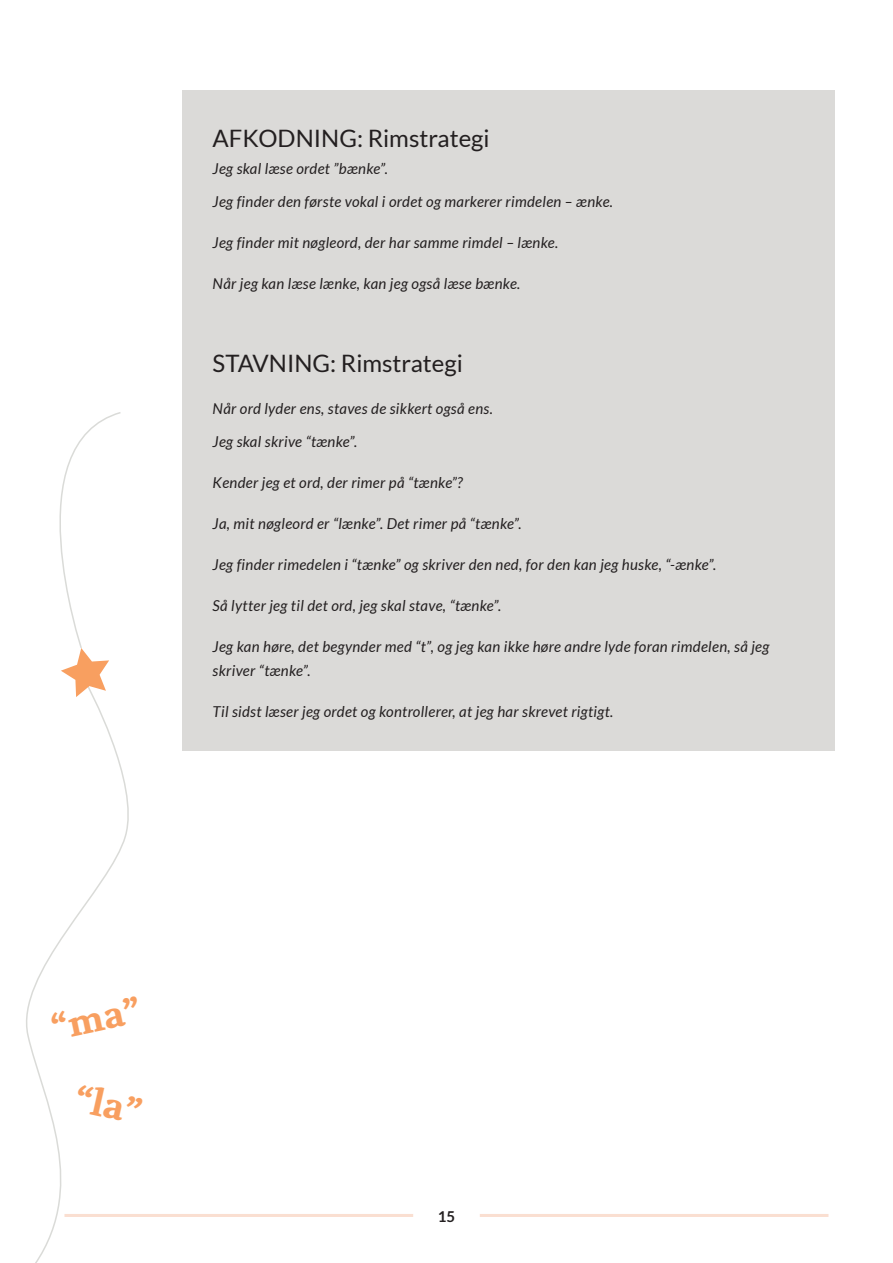
<style>
.page{position:relative;width:893px;height:1263px;background:#fff}
.page>*{position:absolute;margin:0;border:0;box-sizing:border-box;transform-origin:0 0}
.t1{font:700 36px "Volkhov";color:#f89f60}
.t2{font:24px "Lato";color:#231f20}
.t3{font:italic 15px/24px "Lato";letter-spacing:.02em;color:#231f20}
.t4{font:700 15px "Lato";color:#231f20}
</style>
<div class="page">
<hr style="left:64px;top:1214px;width:349px;height:3px;background:#fadfd1">
<hr style="left:480px;top:1214px;width:348px;height:3px;background:#fadfd1">
<div style="left:182px;top:90px;width:653px;height:660px;background:#dbdad8"></div>
<svg style="left:26px;top:697px;width:103px;height:566px"></svg>
<svg style="left:59px;top:412px;width:62px;height:285px"></svg>
<h2 class="t2" style="left:213px;top:125px;width:279px">AFKODNING: Rimstrategi</h2>
<p class="t3" style="left:213px;top:157px;width:177px">Jeg skal læse ordet ”bænke”.</p>
<p class="t3" style="left:213px;top:189px;width:402px">Jeg finder den første vokal i ordet og markerer rimdelen – ænke.</p>
<p class="t3" style="left:213px;top:230px;width:347px">Jeg finder mit nøgleord, der har samme rimdel – lænke.</p>
<p class="t3" style="left:213px;top:272px;width:309px">Når jeg kan læse lænke, kan jeg også læse bænke.</p>
<h2 class="t2" style="left:213px;top:350px;width:252px">STAVNING: Rimstrategi</h2>
<p class="t3" style="left:213px;top:397px;width:282px">Når ord lyder ens, staves de sikkert også ens.</p>
<p class="t3" style="left:213px;top:429px;width:146px">Jeg skal skrive “tænke”.</p>
<p class="t3" style="left:213px;top:470px;width:252px">Kender jeg et ord, der rimer på “tænke”?</p>
<p class="t3" style="left:213px;top:512px;width:310px">Ja, mit nøgleord er “lænke”. Det rimer på “tænke”.</p>
<p class="t3" style="left:213px;top:553px;width:505px">Jeg finder rimedelen i “tænke” og skriver den ned, for den kan jeg huske, “-ænke”.</p>
<p class="t3" style="left:213px;top:594px;width:290px">Så lytter jeg til det ord, jeg skal stave, “tænke”.</p>
<p class="t3" style="left:213px;top:635px;width:558px">Jeg kan høre, det begynder med “t”, og jeg kan ikke høre andre lyde foran rimdelen, så jeg skriver “tænke”.</p>
<p class="t3" style="left:213px;top:700px;width:402px">Til sidst læser jeg ordet og kontrollerer, at jeg har skrevet rigtigt.</p>
<h1 class="t1" style="left:48px;top:1007px;width:92px;rotate:-12deg">“ma”</h1>
<h1 class="t1" style="left:80px;top:1077px;width:68px;rotate:13deg">“la”</h1>
<p class="t4" style="left:438px;top:1208px;width:19px">15</p>
</div>
